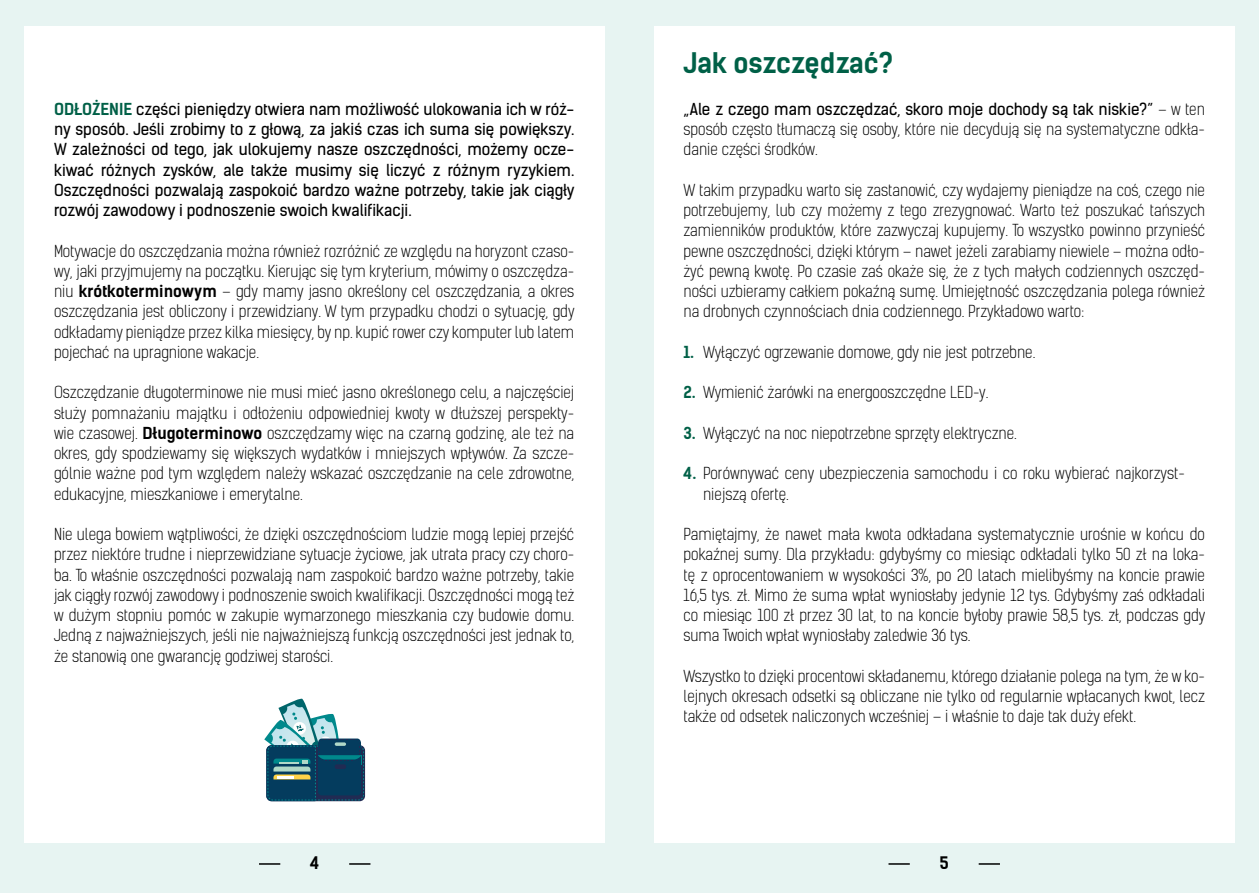
<style>
.page{position:relative;width:1259px;height:893px;background:#fff}
.page>*{position:absolute;margin:0;border:0;box-sizing:border-box;transform-origin:0 0}
.t1{font:700 27px "Kelson Sans";color:#006047}
.t2{font:700 16.5px "Kelson Sans";color:#000}
.t3{font:300 15.75px/20.2px "Kelson Sans";color:#000;text-align:justify}
.t4{font:15.75px/20.2px "Kelson Sans";color:#000;text-align:justify}
.s1{font-weight:700;color:#006047}
.s2{font-weight:700}
.s3{font-weight:400}
</style>
<div class="page">
<div style="left:0;top:0;width:629px;height:893px;background:#e7f4f2"></div>
<div style="left:629px;top:0;width:630px;height:893px;background:#e7f4f2"></div>
<div style="left:654px;top:26px;width:580px;height:817px;background:#fff"></div>
<div style="left:24px;top:26px;width:581px;height:817px;background:#fff"></div>
<hr style="left:888px;top:863px;width:21px;height:2px;background:#000">
<hr style="left:978px;top:863px;width:22px;height:2px;background:#000">
<hr style="left:259px;top:863px;width:21px;height:2px;background:#000">
<hr style="left:349px;top:863px;width:21px;height:2px;background:#000">
<svg style="left:264px;top:699px;width:97px;height:102px"></svg>
<div style="left:335px;top:764px;width:11px;height:5px;background:#212b53;border-radius:2px"></div>
<p class="t4" style="left:54px;top:99px;width:522px"><span class="s1">ODŁOŻENIE</span> części pieniędzy otwiera nam możliwość ulokowania ich w róż&shy;ny sposób. Jeśli zrobimy to z głową, za jakiś czas ich suma się powiększy.<br>W zależności od tego, jak ulokujemy nasze oszczędności, możemy ocze&shy;kiwać różnych zysków, ale także musimy się liczyć z różnym ryzykiem.<br>Oszczędności pozwalają zaspokoić bardzo ważne potrzeby, takie jak ciągły rozwój zawodowy i podnoszenie swoich kwalifikacji.</p>
<p class="t3" style="left:54px;top:241px;width:522px">Motywacje do oszczędzania można również rozróżnić ze względu na horyzont czaso&shy;wy, jaki przyjmujemy na początku. Kierując się tym kryterium, mówimy o oszczędza&shy;niu <span class="s2">krótkoterminowym</span> – gdy mamy jasno określony cel oszczędzania, a okres oszczędzania jest obliczony i przewidziany. W tym przypadku chodzi o sytuację, gdy odkładamy pieniądze przez kilka miesięcy, by np. kupić rower czy komputer lub latem pojechać na upragnione wakacje.</p>
<p class="t3" style="left:54px;top:383px;width:522px">Oszczędzanie długoterminowe nie musi mieć jasno określonego celu, a najczęściej służy pomnażaniu majątku i odłożeniu odpowiedniej kwoty w dłuższej perspekty&shy;wie czasowej. <span class="s2">Długoterminowo</span> oszczędzamy więc na czarną godzinę, ale też na okres, gdy spodziewamy się większych wydatków i mniejszych wpływów. Za szcze&shy;gólnie ważne pod tym względem należy wskazać oszczędzanie na cele zdrowotne, edukacyjne, mieszkaniowe i emerytalne.</p>
<p class="t3" style="left:54px;top:524px;width:522px">Nie ulega bowiem wątpliwości, że dzięki oszczędnościom ludzie mogą lepiej przejść przez niektóre trudne i nieprzewidziane sytuacje życiowe, jak utrata pracy czy choro&shy;ba. To właśnie oszczędności pozwalają nam zaspokoić bardzo ważne potrzeby, takie jak ciągły rozwój zawodowy i podnoszenie swoich kwalifikacji. Oszczędności mogą też w dużym stopniu pomóc w zakupie wymarzonego mieszkania czy budowie domu.<br>Jedną z najważniejszych, jeśli nie najważniejszą funkcją oszczędności jest jednak to, że stanowią one gwarancję godziwej starości.</p>
<h1 class="t1" style="left:683px;top:47px;width:211px">Jak oszczędzać?</h1>
<p class="t3" style="left:683px;top:99px;width:523px"><span class="s3">„Ale z czego mam oszczędzać, skoro moje dochody są tak niskie?”</span> – w ten sposób często tłumaczą się osoby, które nie decydują się na systematyczne odkła&shy;danie części środków.</p>
<p class="t3" style="left:683px;top:180px;width:523px">W takim przypadku warto się zastanowić, czy wydajemy pieniądze na coś, czego nie potrzebujemy, lub czy możemy z tego zrezygnować. Warto też poszukać tańszych zamienników produktów, które zazwyczaj kupujemy. To wszystko powinno przynieść pewne oszczędności, dzięki którym – nawet jeżeli zarabiamy niewiele – można odło&shy;żyć pewną kwotę. Po czasie zaś okaże się, że z tych małych codziennych oszczęd&shy;ności uzbieramy całkiem pokaźną sumę. Umiejętność oszczędzania polega również na drobnych czynnościach dnia codziennego. Przykładowo warto:</p>
<p class="t3" style="left:683px;top:342px;width:353px"><span class="s1">1.</span> Wyłączyć ogrzewanie domowe, gdy nie jest potrzebne.</p>
<p class="t3" style="left:683px;top:383px;width:306px"><span class="s1">2.</span> Wymienić żarówki na energooszczędne LED-y.</p>
<p class="t3" style="left:683px;top:423px;width:335px"><span class="s1">3.</span> Wyłączyć na noc niepotrzebne sprzęty elektryczne.</p>
<p class="t3" style="left:703px;top:464px;width:483px;text-indent:-19px"><span class="s1">4.</span> Porównywać ceny ubezpieczenia samochodu i co roku wybierać najkorzyst&shy;niejszą ofertę.</p>
<p class="t3" style="left:683px;top:524px;width:523px">Pamiętajmy, że nawet mała kwota odkładana systematycznie urośnie w końcu do pokaźnej sumy. Dla przykładu: gdybyśmy co miesiąc odkładali tylko 50 zł na loka&shy;tę z oprocentowaniem w wysokości 3%, po 20 latach mielibyśmy na koncie prawie 16,5 tys. zł. Mimo że suma wpłat wyniosłaby jedynie 12 tys. Gdybyśmy zaś odkładali co miesiąc 100 zł przez 30 lat, to na koncie byłoby prawie 58,5 tys. zł, podczas gdy suma Twoich wpłat wyniosłaby zaledwie 36 tys.</p>
<p class="t3" style="left:683px;top:666px;width:523px">Wszystko to dzięki procentowi składanemu, którego działanie polega na tym, że w ko&shy;lejnych okresach odsetki są obliczane nie tylko od regularnie wpłacanych kwot, lecz także od odsetek naliczonych wcześniej – i właśnie to daje tak duży efekt.</p>
<p class="t2" style="left:310px;top:853px;width:11px">4</p>
<p class="t2" style="left:939px;top:853px;width:10px">5</p>
</div>
